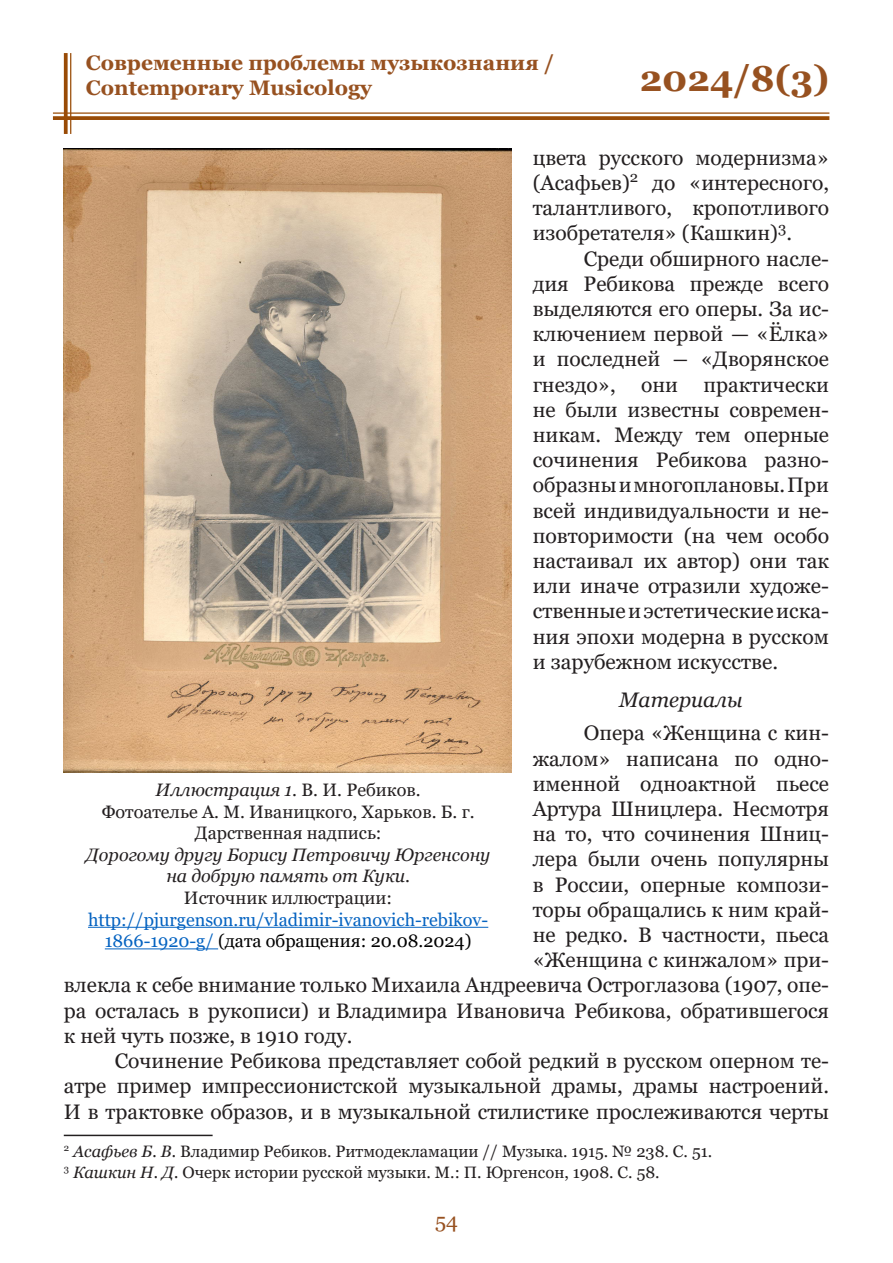
<style>
.page{position:relative;width:893px;height:1263px;background:#fff}
.page>*{position:absolute;margin:0;border:0;box-sizing:border-box;transform-origin:0 0}
.t1{font:700 36px "Georgia";color:#975120}
.t2{font:21px/25.2px "Georgia";color:#231f20;text-align:justify}
.t3{font:700 21px/25.2px "Georgia";color:#975120}
.t4{font:italic 21px "Georgia";color:#231f20}
.t5{font:21px "Georgia";color:#975120}
.t6{font:18px "Georgia";color:#231f20}
.t7{font:18px/21.6px "Georgia";color:#0563c1;text-align:center}
.t8{font:italic 18px/21.6px "Georgia";color:#231f20;text-align:center}
.Сноска{font:16.5px "Georgia";color:#231f20}
.s1{font-style:italic}
.s2{font-style:normal}
.s3{color:#000}
</style>
<div class="page">
<hr style="left:53px;top:112px;width:776px;height:2px;background:#994b06">
<svg style="left:53px;top:116px;width:776px;height:4px;background:#9e5514"></svg>
<hr style="left:70px;top:53px;width:1px;height:81px;background:#994b06">
<svg style="left:64px;top:53px;width:4px;height:81px"></svg>
<hr style="left:64px;top:1135px;width:149px;height:1px;background:#231f20">
<hr style="left:88px;top:927px;width:400px;height:1px;background:#0563c1">
<hr style="left:105px;top:948px;width:113px;height:1px;background:#0563c1">
<img style="left:64px;top:149px;width:447px;height:624px">
<p class="t3" style="left:86px;top:50px;width:470px">Современные проблемы музыкознания /<br>Contemporary Musicology</p>
<h1 class="t1" style="left:640px;top:55px;width:191px">2024/8(3)</h1>
<p class="t2" style="left:533px;top:145px;width:298px">цвета русского модернизма» (Асафьев)<sup>2</sup> до «интересного, талантливого, кропотливого изобретателя» (Кашкин)<sup>3</sup>.</p>
<p class="t2" style="left:533px;top:246px;width:298px;text-indent:51px">Среди обширного насле&shy;дия Ребикова прежде всего выделяются его оперы. За ис&shy;ключением первой — «Ёлка» и последней ― «Дворянское гнездо», они практически не были известны современ&shy;никам. Между тем оперные сочинения Ребикова разно&shy;образны и многоплановы. При всей индивидуальности и не&shy;повторимости (на чем особо настаивал их автор) они так или иначе отразили художе&shy;ственные и эстетические иска&shy;ния эпохи модерна в русском и зарубежном искусстве.</p>
<p class="t4" style="left:619px;top:686px;width:125px">Материалы</p>
<p class="t2" style="left:584px;top:721px;width:247px">Опера «Женщина с кин-</p>
<p class="t2" style="left:533px;top:746px;width:298px">жалом» написана по одно-</p>
<p class="t2" style="left:533px;top:771px;width:298px">именной одноактной пьесе</p>
<p class="t2" style="left:533px;top:797px;width:298px">Артура Шницлера. Несмотря</p>
<p class="t2" style="left:533px;top:822px;width:298px">на то, что сочинения Шниц-</p>
<p class="t2" style="left:533px;top:847px;width:298px">лера были очень популярны</p>
<p class="t2" style="left:533px;top:872px;width:298px">в России, оперные компози-</p>
<p class="t2" style="left:533px;top:897px;width:298px">торы обращались к ним край-</p>
<p class="t2" style="left:533px;top:923px;width:298px">не редко. В частности, пьеса</p>
<p class="t2" style="left:533px;top:948px;width:298px">«Женщина с кинжалом» при-</p>
<p class="t2" style="left:64px;top:973px;width:767px">влекла к себе внимание только Михаила Андреевича Остроглазова (1907, опе-</p>
<p class="t2" style="left:64px;top:998px;width:767px">ра осталась в рукописи) и Владимира Ивановича Ребикова, обратившегося</p>
<p class="t2" style="left:64px;top:1023px;width:290px">к ней чуть позже, в 1910 году.</p>
<p class="t2" style="left:64px;top:1049px;width:767px;text-indent:51px">Сочинение Ребикова представляет собой редкий в русском оперном те&shy;атре пример импрессионистской музыкальной драмы, драмы настроений.<br>И в трактовке образов, и в музыкальной стилистике прослеживаются черты</p>
<p class="Сноска" style="left:64px;top:1141px;width:650px"><sup>2</sup> <span class="s1">Асафьев Б. В.</span> Владимир Ребиков. Ритмодекламации // Музыка. 1915. № 238. С. 51.</p>
<p class="Сноска" style="left:64px;top:1162px;width:597px"><sup>3</sup> <span class="s1">Кашкин Н. Д.</span> Очерк истории русской музыки. М.: П. Юргенсон, 1908. С. 58.</p>
<p class="t6" style="left:156px;top:779px;width:266px"><span class="s1">Иллюстрация 1</span>. В. И. Ребиков.</p>
<p class="t6" style="left:102px;top:800px;width:374px">Фотоателье А. М. Иваницкого, Харьков. Б. г.</p>
<p class="t6" style="left:195px;top:822px;width:188px">Дарственная надпись:</p>
<p class="t8" style="left:86px;top:844px;width:406px">Дорогому другу Борису Петровичу Юргенсону на добрую память от Куки<span class="s2">.</span></p>
<p class="t6" style="left:184px;top:887px;width:210px">Источник иллюстрации:</p>
<p class="t7" style="left:88px;top:909px;width:402px">http://pjurgenson.ru/vladimir-ivanovich-rebikov-<br>1866-1920-g/ <span class="s3">(дата обращения: 20.08.2024)</span></p>
<p class="t5" style="left:435px;top:1207px;width:24px">54</p>
</div>
